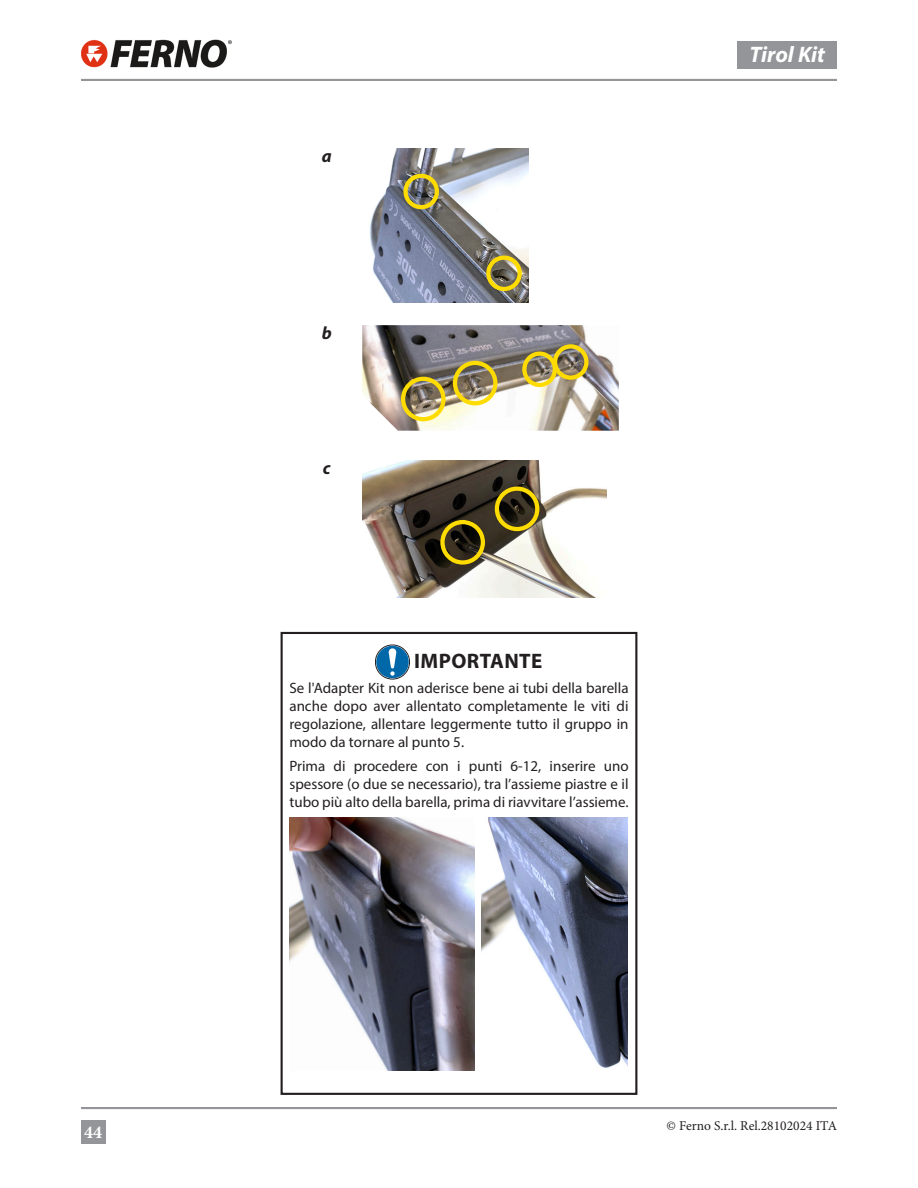
<style>
.page{position:relative;width:918px;height:1188px;background:#fff}
.page>*{position:absolute;margin:0;border:0;box-sizing:border-box;transform-origin:0 0}
.t1{font:italic 700 22.5px "Myriad Pro";color:#fff}
.Important_Title{font:700 21px "Myriad Pro";letter-spacing:.02em;color:#231f20}
.t2{font:700 18px "Minion Pro";color:#fff}
.Figure{font:italic 700 17.85px "Myriad Pro";color:#231f20}
.Important_Text{font:15px/18px "Myriad Pro";color:#231f20;text-align:justify}
.t3{font:13.5px "Minion Pro";color:#231f20}
</style>
<div class="page">
<div style="left:81px;top:1120px;width:24px;height:24px;background:#939598"></div>
<div style="left:738px;top:41px;width:99px;height:28px;background:#939598"></div>
<hr style="left:81px;top:79px;width:756px;height:2px;background:#939598">
<hr style="left:81px;top:1107px;width:756px;height:2px;background:#939598">
<img style="left:81px;top:39px;width:151px;height:29px">
<img style="left:369px;top:148px;width:159px;height:155px">
<div style="left:403px;top:174px;width:36px;height:35px;border:4px solid #ffdc01;border-radius:50%"></div>
<div style="left:486px;top:256px;width:36px;height:35px;border:4px solid #ffdc01;border-radius:50%"></div>
<img style="left:362px;top:460px;width:244px;height:137px">
<div style="left:440px;top:520px;width:45px;height:45px;border:4px solid #ffdc01;border-radius:50%"></div>
<div style="left:495px;top:487px;width:44px;height:44px;border:4px solid #ffdc01;border-radius:50%"></div>
<img style="left:362px;top:325px;width:257px;height:106px">
<div style="left:401px;top:377px;width:45px;height:44px;border:4px solid #ffdc01;border-radius:50%"></div>
<div style="left:453px;top:361px;width:45px;height:44px;border:4px solid #ffdc01;border-radius:50%"></div>
<div style="left:522px;top:352px;width:35px;height:35px;border:4px solid #ffdc01;border-radius:50%"></div>
<div style="left:553px;top:344px;width:36px;height:36px;border:4px solid #ffdc01;border-radius:50%"></div>
<svg style="left:375px;top:645px;width:35px;height:34px"></svg>
<div style="left:375px;top:645px;width:35px;height:34px;border:1px solid #231f20;border-radius:50%"></div>
<div style="left:376px;top:646px;width:33px;height:32px;background:#0068a9;border-radius:50%"></div>
<svg style="left:389px;top:648px;width:7px;height:28px"></svg>
<img style="left:289px;top:817px;width:185px;height:253px">
<img style="left:482px;top:817px;width:145px;height:251px">
<div style="left:281px;top:632px;width:356px;height:463px;border:2px solid #231f20"></div>
<p class="t2" style="left:84px;top:1120px;width:19px">44</p>
<p class="Figure" style="left:322px;top:144px;width:11px">a</p>
<p class="Figure" style="left:322px;top:321px;width:11px">b</p>
<p class="Figure" style="left:323px;top:456px;width:9px">c</p>
<p class="Important_Title" style="left:414px;top:647px;width:130px">IMPORTANTE</p>
<p class="Important_Text" style="left:289px;top:678px;width:341px">Se l'Adapter Kit non aderisce bene ai tubi della barella anche dopo aver allentato completamente le viti di regolazione, allentare leggermente tutto il gruppo in modo da tornare al punto 5.</p>
<p class="Important_Text" style="left:289px;top:757px;width:341px">Prima di procedere con i punti 6-12, inserire uno spessore (o due se necessario), tra l’assieme piastre e il tubo più alto della barella, prima di riavvitare l’assieme.</p>
<h1 class="t1" style="left:750px;top:40px;width:77px">Tirol Kit</h1>
<p class="t3" style="left:667px;top:1117px;width:172px">© Ferno S.r.l. Rel.28102024 ITA</p>
</div>
